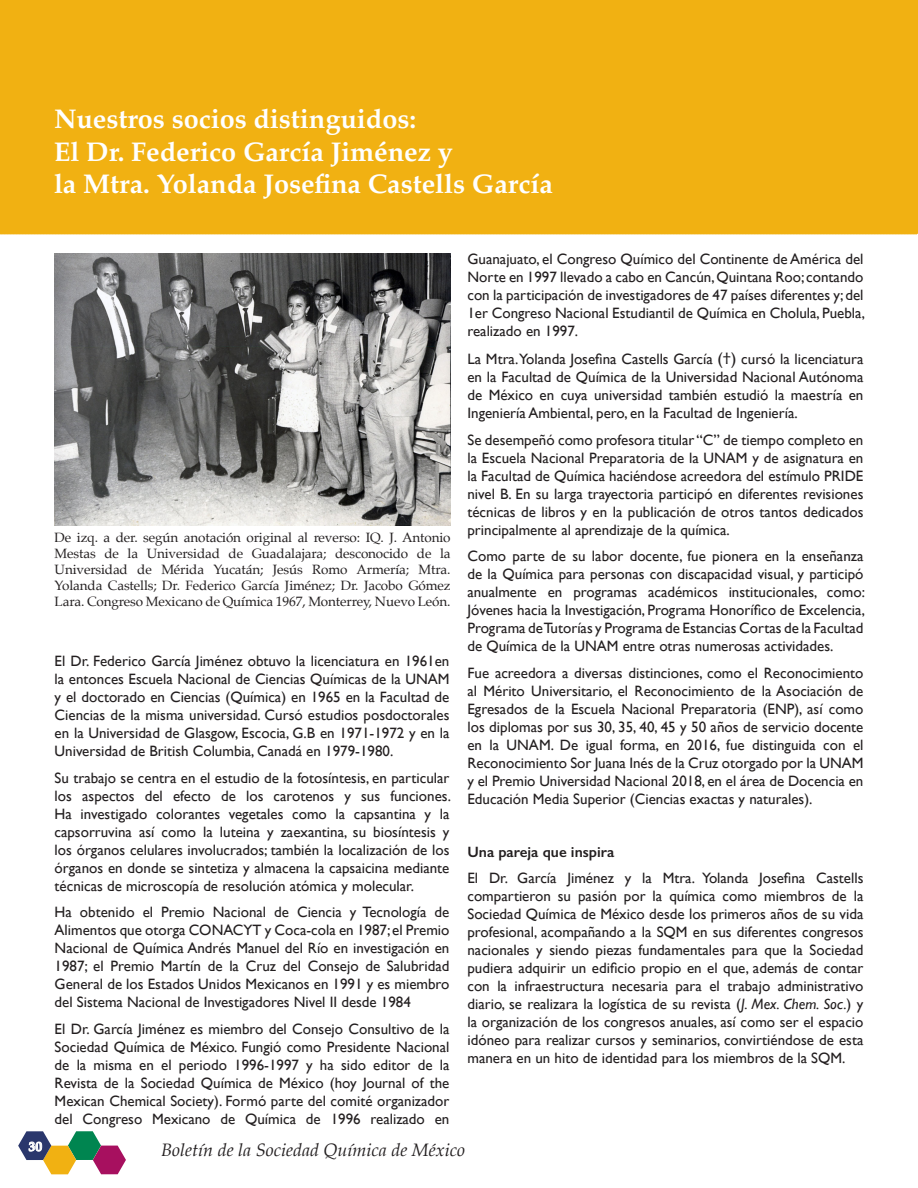
<style>
.page{position:relative;width:918px;height:1188px;background:#fff}
.page>*{position:absolute;margin:0;border:0;box-sizing:border-box;transform-origin:0 0}
.t1{font:700 27px "Palatino";color:#fff}
.t2{font:italic 18px "Palatino";color:#231f20}
.t3{font:15px/18px "Gill Sans";color:#231f20;text-align:justify}
.t4{font:600 15px "Gill Sans";color:#231f20}
.t5{font:13.5px/16.2px "Palatino";letter-spacing:-.01em;color:#231f20;text-align:justify}
.t6{font:700 13.5px "Palatino";color:#fff}
.s1{font-size:16.5px}
.s2{font-family:"Palatino";font-size:16.5px}
.s3{font-style:italic}
</style>
<div class="page">
<svg style="left:18px;top:1131px;width:108px;height:43px"></svg>
<div style="left:0;top:0;width:918px;height:235px;background:#f1b112"></div>
<img style="left:55px;top:253px;width:396px;height:272px">
<p class="t1" style="left:54px;top:96px;width:364px">Nuestros socios distinguidos:</p>
<p class="t1" style="left:54px;top:129px;width:400px">El Dr. Federico García Jiménez y</p>
<p class="t1" style="left:54px;top:161px;width:500px">la Mtra. Yolanda Josefina Castells García</p>
<p class="t6" style="left:29px;top:1135px;width:15px">30</p>
<p class="t5" style="left:55px;top:529px;width:398px">De izq. a der. según anotación original al reverso: IQ. J. Antonio Mestas de la Universidad de Guadalajara; desconocido de la Universidad de Mérida Yucatán; Jesús Romo Armería; Mtra.<br>Yolanda Castells; Dr. Federico García Jiménez; Dr. Jacobo Gómez Lara. Congreso Mexicano de Química 1967, Monterrey, Nuevo León.</p>
<p class="t3" style="left:55px;top:652px;width:396px">El Dr. Federico García Jiménez obtuvo la licenciatura en 1961en la entonces Escuela Nacional de Ciencias Químicas de la UNAM y el doctorado en Ciencias (Química) en 1965 en la Facultad de Ciencias de la misma universidad. Cursó estudios posdoctorales en la Universidad de Glasgow, Escocia, G.B en 1971-1972 y en la Universidad de British Columbia, Canadá en 1979-1980.</p>
<p class="t3" style="left:55px;top:769px;width:398px">Su trabajo se centra en el estudio de la fotosíntesis, en particular los aspectos del efecto de los carotenos y sus funciones.<br>Ha investigado colorantes vegetales como la capsantina y la capsorruvina así como la luteina y zaexantina, su biosíntesis y los órganos celulares involucrados; también la localización de los órganos en donde se sintetiza y almacena la capsaicina mediante técnicas de microscopía de resolución atómica y molecular.</p>
<p class="t3" style="left:55px;top:903px;width:396px">Ha obtenido el Premio Nacional de Ciencia y Tecnología de Alimentos que otorga CONACYT y Coca-cola en 1987; el Premio Nacional de Química Andrés Manuel del Río en investigación en 1987; el Premio Martín de la Cruz del Consejo de Salubridad General de los Estados Unidos Mexicanos en 1991 y es miembro del Sistema Nacional de Investigadores Nivel II desde 1984</p>
<p class="t3" style="left:55px;top:1020px;width:396px">El Dr. García Jiménez es miembro del Consejo Consultivo de la Sociedad Química de México. Fungió como Presidente Nacional de la misma en el periodo 1996-1997 y ha sido editor de la Revista de la Sociedad Química de México (hoy Journal of the Mexican Chemical Society). Formó parte del comité organizador del Congreso Mexicano de Química de 1996 realizado en</p>
<p class="t3" style="left:467px;top:249px;width:399px">Guanajuato, el Congreso Químico del Continente de América del Norte en 1997 llevado a cabo en Cancún, Quintana Roo; contando con la participación de investigadores de 47 países diferentes y; del 1er Congreso Nacional Estudiantil de Química en Cholula, Puebla, realizado en 1997.</p>
<p class="t3" style="left:467px;top:350px;width:398px">La Mtra. Yolanda Josefina Castells García <span class="s1">(</span><span class="s2">†</span><span class="s1">)</span> cursó la licenciatura en la Facultad de Química de la Universidad Nacional Autónoma de México en cuya universidad también estudió la maestría en Ingeniería Ambiental, pero, en la Facultad de Ingeniería.</p>
<p class="t3" style="left:467px;top:430px;width:398px">Se desempeñó como profesora titular “C” de tiempo completo en la Escuela Nacional Preparatoria de la UNAM y de asignatura en la Facultad de Química haciéndose acreedora del estímulo PRIDE nivel B. En su larga trayectoria participó en diferentes revisiones técnicas de libros y en la publicación de otros tantos dedicados principalmente al aprendizaje de la química.</p>
<p class="t3" style="left:467px;top:547px;width:399px">Como parte de su labor docente, fue pionera en la enseñanza de la Química para personas con discapacidad visual, y participó anualmente en programas académicos institucionales, como:<br>Jóvenes hacia la Investigación, Programa Honorífico de Excelencia, Programa de Tutorías y Programa de Estancias Cortas de la Facultad de Química de la UNAM entre otras numerosas actividades.</p>
<p class="t3" style="left:467px;top:663px;width:398px">Fue acreedora a diversas distinciones, como el Reconocimiento al Mérito Universitario, el Reconocimiento de la Asociación de Egresados de la Escuela Nacional Preparatoria (ENP), así como los diplomas por sus 30, 35, 40, 45 y 50 años de servicio docente en la UNAM. De igual forma, en 2016, fue distinguida con el Reconocimiento Sor Juana Inés de la Cruz otorgado por la UNAM y el Premio Universidad Nacional 2018, en el área de Docencia en Educación Media Superior (Ciencias exactas y naturales).</p>
<p class="t4" style="left:467px;top:842px;width:148px">Una pareja que inspira</p>
<p class="t3" style="left:467px;top:869px;width:398px">El Dr. García Jiménez y la Mtra. Yolanda Josefina Castells compartieron su pasión por la química como miembros de la Sociedad Química de México desde los primeros años de su vida profesional, acompañando a la SQM en sus diferentes congresos nacionales y siendo piezas fundamentales para que la Sociedad pudiera adquirir un edificio propio en el que, además de contar con la infraestructura necesaria para el trabajo administrativo diario, se realizara la logística de su revista (<span class="s3">J. Mex. Chem. Soc.</span>) y la organización de los congresos anuales, así como ser el espacio idóneo para realizar cursos y seminarios, convirtiéndose de esta manera en un hito de identidad para los miembros de la SQM.</p>
<p class="t2" style="left:161px;top:1135px;width:305px">Boletín de la Sociedad Química de México</p>
</div>
